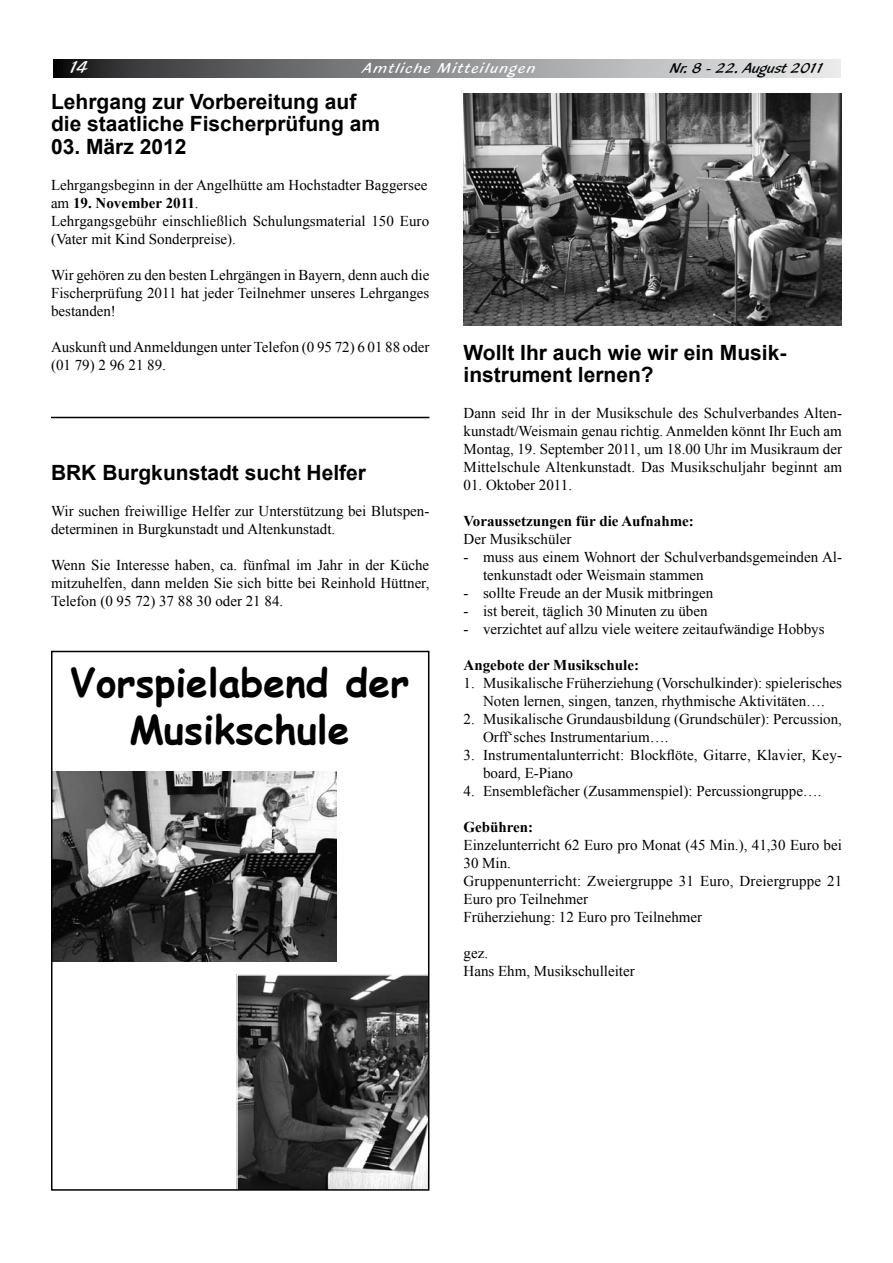
<style>
.page{position:relative;width:893px;height:1263px;background:#fff}
.page>*{position:absolute;margin:0;border:0;box-sizing:border-box;transform-origin:0 0}
.t1{font:700 39px/46.8px "Comic Sans MS";color:#000;text-align:center}
.t2{font:700 21px/22.5px "Arial";color:#000}
.t3{font:18px "Blacklight D";color:#fff}
.t4{font:15px/18px "Times New Roman";color:#000}
.t5{font:700 15px "Times New Roman";color:#000}
.t6{font:15px "Blacklight D";letter-spacing:.1em;color:#fff}
.t7{font:15px "Blacklight D";color:#000}
.s1{font-weight:700}
</style>
<div class="page">
<svg style="left:53px;top:59px;width:788px;height:18px;background:#8c8c8e"></svg>
<img style="left:464px;top:94px;width:378px;height:232px">
<img style="left:54px;top:771px;width:282px;height:191px">
<img style="left:239px;top:977px;width:187px;height:211px">
<div style="left:236px;top:974px;width:194px;height:217px;border:2px solid #fff"></div>
<div style="left:51px;top:651px;width:378px;height:540px;border:2px solid #000"></div>
<hr style="left:51px;top:417px;width:378px;height:1px;background:#000">
<p class="t3" style="left:68px;top:56px;width:22px">14</p>
<p class="t6" style="left:363px;top:59px;width:174px">Amtliche Mitteilungen</p>
<p class="t7" style="left:670px;top:59px;width:156px">Nr. 8 - 22. August 2011</p>
<h2 class="t2" style="left:51px;top:91px;width:331px">Lehrgang zur Vorbereitung auf die staatliche Fischerprüfung am</h2>
<h2 class="t2" style="left:51px;top:136px;width:137px">03. März 2012</h2>
<p class="t4" style="left:51px;top:176px;width:380px">Lehrgangsbeginn in der Angelhütte am Hochstadter Baggersee am <span class="s1">19. November 2011</span>.<br>Lehrgangsgebühr einschließlich Schulungsmaterial 150 Euro (Vater mit Kind Sonderpreise).</p>
<p class="t4" style="left:51px;top:266px;width:380px;text-align:justify">Wir gehören zu den besten Lehrgängen in Bayern, denn auch die Fischerprüfung 2011 hat jeder Teilnehmer unseres Lehrganges bestanden!</p>
<p class="t4" style="left:51px;top:338px;width:380px">Auskunft und Anmeldungen unter Telefon (0 95 72) 6 01 88 oder (01 79) 2 96 21 89.</p>
<h2 class="t2" style="left:463px;top:342px;width:324px">Wollt Ihr auch wie wir ein Musik&shy;instrument lernen?</h2>
<p class="t4" style="left:463px;top:404px;width:380px;text-align:justify">Dann seid Ihr in der Musikschule des Schulverbandes Alten&shy;kunstadt/Weismain genau richtig. Anmelden könnt Ihr Euch am Montag, 19. September 2011, um 18.00 Uhr im Musikraum der Mittelschule Altenkunstadt. Das Musikschuljahr beginnt am</p>
<p class="t4" style="left:463px;top:476px;width:110px">01. Oktober 2011.</p>
<p class="t5" style="left:463px;top:511px;width:232px">Voraussetzungen für die Aufnahme:</p>
<p class="t4" style="left:463px;top:530px;width:109px">Der Musikschüler</p>
<p class="t4" style="left:483px;top:548px;width:360px;text-indent:-20px">- muss aus einem Wohnort der Schulverbandsgemeinden Al&shy;tenkunstadt oder Weismain stammen</p>
<p class="t4" style="left:463px;top:584px;width:251px">- sollte Freude an der Musik mitbringen</p>
<p class="t4" style="left:463px;top:602px;width:246px">- ist bereit, täglich 30 Minuten zu üben</p>
<p class="t4" style="left:463px;top:620px;width:363px">- verzichtet auf allzu viele weitere zeitaufwändige Hobbys</p>
<p class="t5" style="left:463px;top:655px;width:177px">Angebote der Musikschule:</p>
<p class="t4" style="left:463px;top:674px;width:380px;text-align:center">1. Musikalische Früherziehung (Vorschulkinder): spielerisches<br>Noten lernen, singen, tanzen, rhythmische Aktivitäten….</p>
<p class="t4" style="left:483px;top:710px;width:360px;text-indent:-20px">2. Musikalische Grundausbildung (Grundschüler): Percussion,<br>Orff‘sches Instrumentarium….</p>
<p class="t4" style="left:483px;top:746px;width:360px;text-indent:-20px">3. Instrumentalunterricht: Blockflöte, Gitarre, Klavier, Key&shy;board, E-Piano</p>
<p class="t4" style="left:463px;top:782px;width:360px">4. Ensemblefächer (Zusammenspiel): Percussiongruppe….</p>
<p class="t5" style="left:463px;top:817px;width:71px">Gebühren:</p>
<p class="t4" style="left:463px;top:836px;width:380px">Einzelunterricht 62 Euro pro Monat (45 Min.), 41,30 Euro bei 30 Min.<br>Gruppenunterricht: Zweiergruppe 31 Euro, Dreiergruppe 21<br>Euro pro Teilnehmer<br>Früherziehung: 12 Euro pro Teilnehmer</p>
<p class="t4" style="left:463px;top:944px;width:173px">gez.<br>Hans Ehm, Musikschulleiter</p>
<h2 class="t2" style="left:51px;top:462px;width:317px">BRK Burgkunstadt sucht Helfer</h2>
<p class="t4" style="left:51px;top:502px;width:380px">Wir suchen freiwillige Helfer zur Unterstützung bei Blutspen&shy;determinen in Burgkunstadt und Altenkunstadt.</p>
<p class="t4" style="left:51px;top:556px;width:380px;text-align:justify">Wenn Sie Interesse haben, ca. fünfmal im Jahr in der Küche mitzuhelfen, dann melden Sie sich bitte bei Reinhold Hüttner, Telefon (0 95 72) 37 88 30 oder 21 84.</p>
<h1 class="t1" style="left:70px;top:658px;width:341px">Vorspielabend der<br>Musikschule</h1>
</div>
